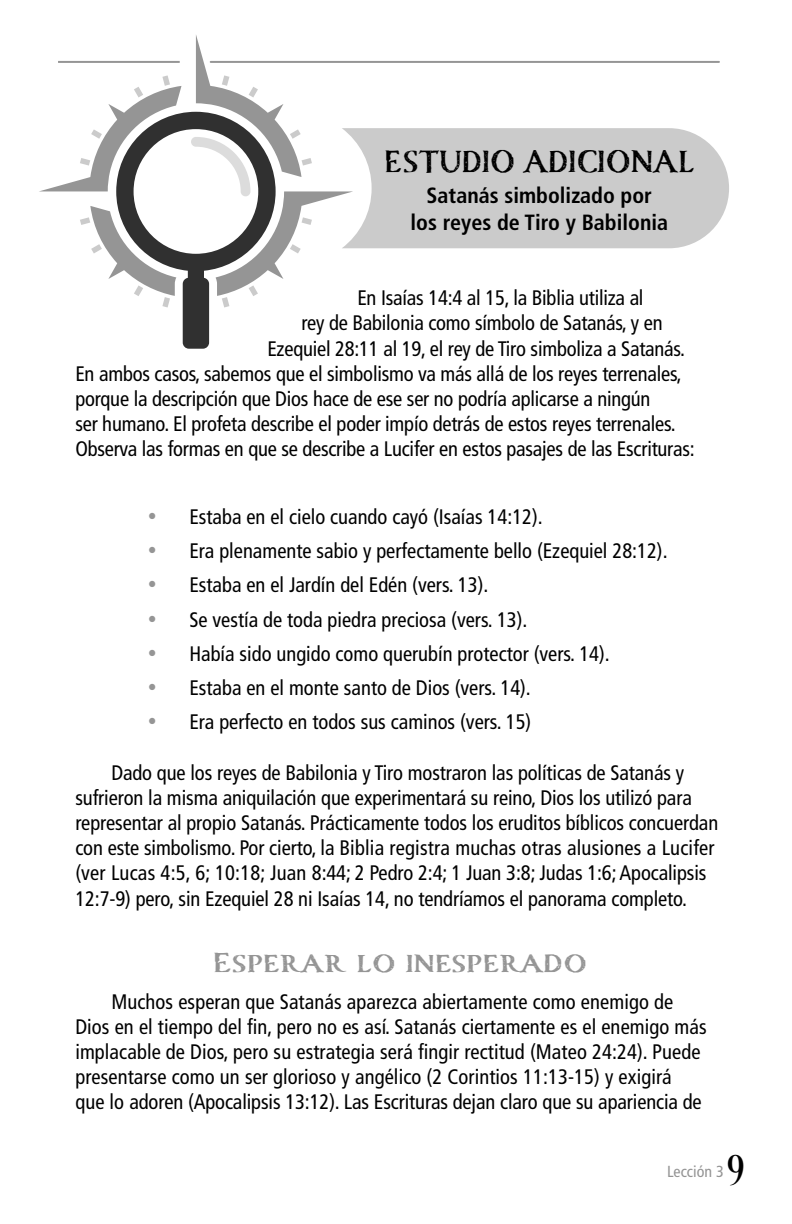
<style>
.page{position:relative;width:792px;height:1224px;background:#fff}
.page>*{position:absolute;margin:0;border:0;box-sizing:border-box;transform-origin:0 0}
.t1{font:44px "Desire Pro";color:#000}
.Further_Study{font:700 38px "Carta Marina";color:#000;scale:.85 1}
.Further_Study_SubHeaders{font:700 34px "Carta Marina";color:#959595}
.Further_Study_Kicker{font:700 condensed 22px/26.4px "Frutiger LT Pro";color:#000;text-align:center}
.Main_Copy{font:condensed 21px/25.2px "Frutiger LT Pro";letter-spacing:-.005em;color:#000}
.Main_Copy_-_Block_indent{font:condensed 21px "Frutiger LT Pro";color:#000}
.t2{font:condensed 16px "Frutiger LT Pro";color:#949494}
.s1{color:#959595}
</style>
<div class="page">
<hr style="left:211px;top:61px;width:508px;height:2px;background:#959595">
<div style="left:353px;top:128px;width:376px;height:120px;background:#cbcbcb"></div>
<svg style="left:39px;top:35px;width:314px;height:214px"></svg>
<svg style="left:80px;top:75px;width:232px;height:204px"></svg>
<svg style="left:116px;top:112px;width:160px;height:237px"></svg>
<hr style="left:58px;top:61px;width:122px;height:2px;background:#959595">
<p class="Further_Study" style="left:385px;top:139px;width:366px">ESTUDIO ADICIONAL</p>
<p class="Further_Study_Kicker" style="left:411px;top:182px;width:259px">Satanás simbolizado por<br>los reyes de Tiro y Babilonia</p>
<p class="Main_Copy" style="left:357px;top:285px;width:288px">En Isaías 14:4 al 15, la Biblia utiliza al</p>
<p class="Main_Copy" style="left:301px;top:311px;width:363px">rey de Babilonia como símbolo de Satanás, y en</p>
<p class="Main_Copy" style="left:267px;top:336px;width:419px">Ezequiel 28:11 al 19, el rey de Tiro simboliza a Satanás.</p>
<p class="Main_Copy" style="left:75px;top:361px;width:608px">En ambos casos, sabemos que el simbolismo va más allá de los reyes terrenales,</p>
<p class="Main_Copy" style="left:75px;top:386px;width:577px">porque la descripción que Dios hace de ese ser no podría aplicarse a ningún</p>
<p class="Main_Copy" style="left:75px;top:411px;width:602px">ser humano. El profeta describe el poder impío detrás de estos reyes terrenales.</p>
<p class="Main_Copy" style="left:75px;top:437px;width:621px">Observa las formas en que se describe a Lucifer en estos pasajes de las Escrituras:</p>
<p class="Main_Copy_-_Block_indent" style="left:147px;top:505px;width:397px"><span class="s1">•</span> Estaba en el cielo cuando cayó (Isaías 14:12).</p>
<p class="Main_Copy_-_Block_indent" style="left:147px;top:539px;width:522px"><span class="s1">•</span> Era plenamente sabio y perfectamente bello (Ezequiel 28:12).</p>
<p class="Main_Copy_-_Block_indent" style="left:147px;top:573px;width:343px"><span class="s1">•</span> Estaba en el Jardín del Edén (vers. 13).</p>
<p class="Main_Copy_-_Block_indent" style="left:147px;top:607px;width:382px"><span class="s1">•</span> Se vestía de toda piedra preciosa (vers. 13).</p>
<p class="Main_Copy_-_Block_indent" style="left:147px;top:641px;width:464px"><span class="s1">•</span> Había sido ungido como querubín protector (vers. 14).</p>
<p class="Main_Copy_-_Block_indent" style="left:147px;top:676px;width:385px"><span class="s1">•</span> Estaba en el monte santo de Dios (vers. 14).</p>
<p class="Main_Copy_-_Block_indent" style="left:147px;top:710px;width:386px"><span class="s1">•</span> Era perfecto en todos sus caminos (vers. 15)</p>
<p class="Main_Copy" style="left:75px;top:760px;width:644px;text-indent:36px">Dado que los reyes de Babilonia y Tiro mostraron las políticas de Satanás y sufrieron la misma aniquilación que experimentará su reino, Dios los utilizó para representar al propio Satanás. Prácticamente todos los eruditos bíblicos concuerdan con este simbolismo. Por cierto, la Biblia registra muchas otras alusiones a Lucifer (ver Lucas 4:5, 6; 10:18; Juan 8:44; 2 Pedro 2:4; 1 Juan 3:8; Judas 1:6; Apocalipsis 12:7-9) pero, sin Ezequiel 28 ni Isaías 14, no tendríamos el panorama completo.</p>
<p class="Further_Study_SubHeaders" style="left:213px;top:942px;width:376px">Esperar lo inesperado</p>
<p class="Main_Copy" style="left:75px;top:989px;width:633px;text-indent:36px">Muchos esperan que Satanás aparezca abiertamente como enemigo de Dios en el tiempo del fin, pero no es así. Satanás ciertamente es el enemigo más implacable de Dios, pero su estrategia será fingir rectitud (Mateo 24:24). Puede presentarse como un ser glorioso y angélico (2 Corintios 11:13-15) y exigirá<br>que lo adoren (Apocalipsis 13:12). Las Escrituras dejan claro que su apariencia de</p>
<p class="t2" style="left:667px;top:1162px;width:58px">Lección 3</p>
<h1 class="t1" style="left:728px;top:1144px;width:18px">9</h1>
</div>
